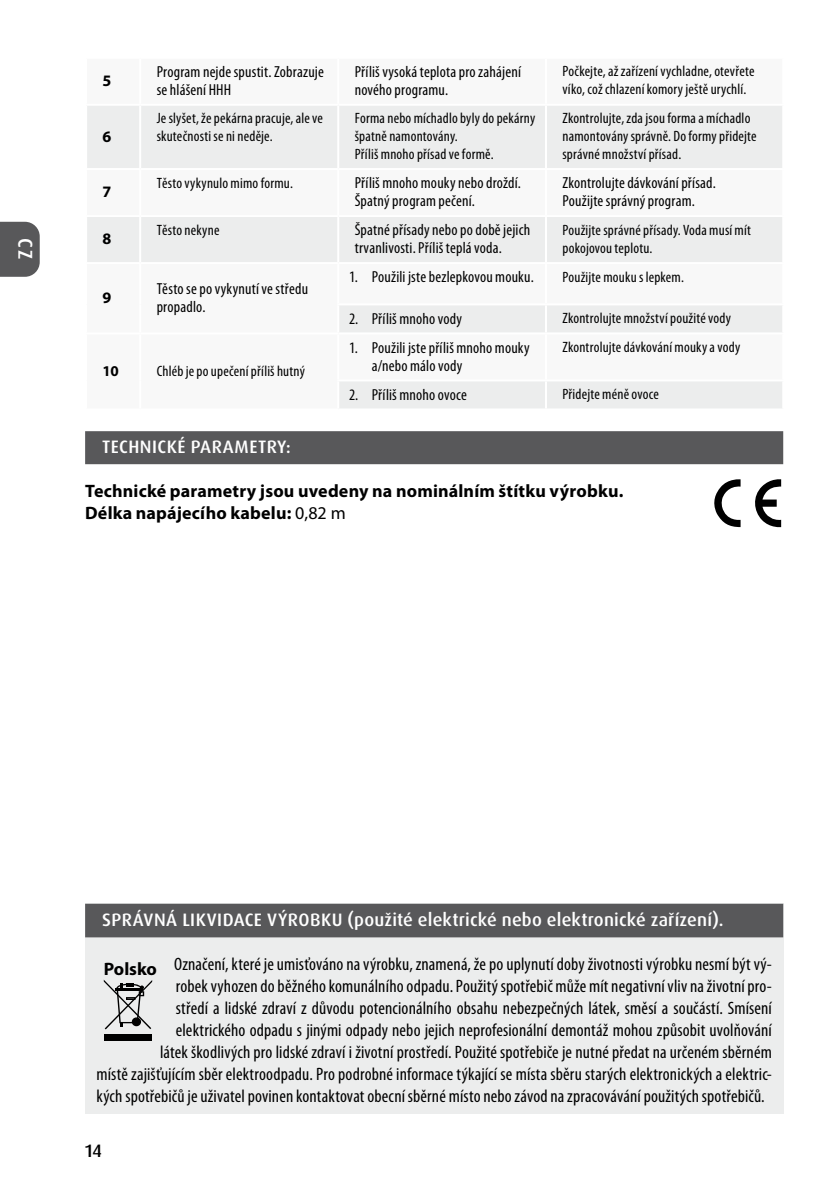
<style>
.page{position:relative;width:840px;height:1191px;background:#fff}
.page>*{position:absolute;margin:0;border:0;box-sizing:border-box;transform-origin:0 0}
.t1{font:500 20px "Dax Pro";color:#fff}
.t2{font:condensed 18px "Myriad Pro";letter-spacing:.01em;color:#000}
.t3{font:500 18px "Dax Pro";letter-spacing:.015em;color:#fff}
.t4{font:700 18px/22px "Myriad Pro";letter-spacing:.01em;color:#000}
.t5{font:500 18px "Dax Pro";color:#000}
.t6{font:condensed 16px/18px "Myriad Pro";letter-spacing:.01em;color:#000}
.t7{font:700 16px "Myriad Pro";color:#000}
.t8{font:condensed 15px/18px "Myriad Pro";letter-spacing:.015em;color:#000}
.t9{font:700 15px "Myriad Pro";color:#000}
.s1{font-weight:400}
.s2{font-weight:700;font-stretch:normal}
</style>
<div class="page">
<svg style="left:0;top:222px;width:40px;height:55px;background:#606062"></svg>
<div style="left:85px;top:431px;width:697px;height:33px;background:#58585a"></div>
<svg style="left:87px;top:106px;width:694px;height:302px"></svg>
<hr style="left:139px;top:106px;width:2px;height:62px;background:#fff">
<hr style="left:337px;top:106px;width:2px;height:62px;background:#fff">
<hr style="left:544px;top:106px;width:2px;height:62px;background:#fff">
<hr style="left:85px;top:168px;width:55px;height:2px;background:#fff">
<hr style="left:140px;top:168px;width:198px;height:2px;background:#fff">
<hr style="left:139px;top:170px;width:2px;height:45px;background:#fff">
<hr style="left:338px;top:168px;width:207px;height:2px;background:#fff">
<hr style="left:337px;top:170px;width:2px;height:45px;background:#fff">
<hr style="left:545px;top:168px;width:238px;height:2px;background:#fff">
<hr style="left:544px;top:170px;width:2px;height:45px;background:#fff">
<hr style="left:85px;top:215px;width:55px;height:2px;background:#fff">
<hr style="left:140px;top:215px;width:198px;height:2px;background:#fff">
<hr style="left:139px;top:217px;width:2px;height:45px;background:#fff">
<hr style="left:338px;top:215px;width:207px;height:2px;background:#fff">
<hr style="left:337px;top:217px;width:2px;height:45px;background:#fff">
<hr style="left:545px;top:215px;width:238px;height:2px;background:#fff">
<hr style="left:544px;top:217px;width:2px;height:45px;background:#fff">
<hr style="left:85px;top:262px;width:55px;height:2px;background:#fff">
<hr style="left:140px;top:262px;width:198px;height:2px;background:#fff">
<hr style="left:139px;top:264px;width:2px;height:40px;background:#fff">
<hr style="left:139px;top:304px;width:2px;height:28px;background:#fff">
<hr style="left:338px;top:262px;width:207px;height:2px;background:#fff">
<hr style="left:337px;top:264px;width:2px;height:39px;background:#fff">
<hr style="left:545px;top:262px;width:238px;height:2px;background:#fff">
<hr style="left:544px;top:264px;width:2px;height:39px;background:#fff">
<hr style="left:337px;top:303px;width:208px;height:2px;background:#fff">
<hr style="left:337px;top:305px;width:2px;height:27px;background:#fff">
<hr style="left:545px;top:303px;width:238px;height:2px;background:#fff">
<hr style="left:544px;top:305px;width:2px;height:27px;background:#fff">
<hr style="left:85px;top:332px;width:55px;height:2px;background:#fff">
<hr style="left:140px;top:332px;width:198px;height:2px;background:#fff">
<hr style="left:139px;top:334px;width:2px;height:46px;background:#fff">
<hr style="left:139px;top:380px;width:2px;height:28px;background:#fff">
<hr style="left:338px;top:332px;width:207px;height:2px;background:#fff">
<hr style="left:337px;top:334px;width:2px;height:45px;background:#fff">
<hr style="left:545px;top:332px;width:238px;height:2px;background:#fff">
<hr style="left:544px;top:334px;width:2px;height:45px;background:#fff">
<hr style="left:337px;top:379px;width:208px;height:2px;background:#fff">
<hr style="left:337px;top:381px;width:2px;height:27px;background:#fff">
<hr style="left:545px;top:379px;width:238px;height:2px;background:#fff">
<hr style="left:544px;top:381px;width:2px;height:27px;background:#fff">
<svg style="left:714px;top:479px;width:26px;height:48px"></svg>
<svg style="left:755px;top:479px;width:25px;height:48px"></svg>
<div style="left:85px;top:903px;width:697px;height:210px;background:#eceded"></div>
<div style="left:85px;top:903px;width:697px;height:34px;background:#58585a"></div>
<svg style="left:104px;top:980px;width:48px;height:49px"></svg>
<div style="left:104px;top:1033px;width:48px;height:7px;background:#000"></div>
<p class="t1" style="left:38px;top:237px;width:23px;rotate:90deg">CZ</p>
<p class="t7" style="left:103px;top:72px;width:10px">5</p>
<p class="t6" style="left:157px;top:63px;width:168px">Program nejde spustit. Zobrazuje se hlášení HHH</p>
<p class="t6" style="left:354px;top:63px;width:168px">Příliš vysoká teplota pro zahájení nového programu.</p>
<p class="t8" style="left:562px;top:63px;width:193px">Počkejte, až zařízení vychladne, otevřete víko, což chlazení komory ještě urychlí.</p>
<p class="t7" style="left:103px;top:127px;width:10px">6</p>
<p class="t8" style="left:157px;top:110px;width:168px">Je slyšet, že pekárna pracuje, ale ve skutečnosti se ni neděje.</p>
<p class="t8" style="left:354px;top:110px;width:182px">Forma nebo míchadlo byly do pekárny špatně namontovány.<br>Příliš mnoho přísad ve formě.</p>
<p class="t8" style="left:562px;top:110px;width:195px">Zkontrolujte, zda jsou forma a míchadlo namontovány správně. Do formy přidejte správné množství přísad.</p>
<p class="t7" style="left:103px;top:183px;width:10px">7</p>
<p class="t7" style="left:103px;top:230px;width:10px">8</p>
<p class="t8" style="left:157px;top:174px;width:138px">Těsto vykynulo mimo formu.</p>
<p class="t6" style="left:354px;top:174px;width:168px">Příliš mnoho mouky nebo droždí.<br>Špatný program pečení.</p>
<p class="t6" style="left:562px;top:174px;width:155px">Zkontrolujte dávkování přísad.<br>Použijte správný program.</p>
<p class="t8" style="left:157px;top:221px;width:64px">Těsto nekyne</p>
<p class="t6" style="left:354px;top:221px;width:177px">Špatné přísady nebo po době jejich trvanlivosti. Příliš teplá voda.</p>
<p class="t8" style="left:562px;top:221px;width:190px">Použijte správné přísady. Voda musí mít pokojovou teplotu.</p>
<p class="t7" style="left:103px;top:289px;width:10px">9</p>
<p class="t6" style="left:157px;top:280px;width:153px">Těsto se po vykynutí ve středu propadlo.</p>
<p class="t9" style="left:103px;top:362px;width:18px">10</p>
<p class="t8" style="left:157px;top:362px;width:150px">Chléb je po upečení příliš hutný</p>
<p class="t6" style="left:349px;top:268px;width:186px">1. Použili jste bezlepkovou mouku.</p>
<p class="t8" style="left:562px;top:268px;width:123px">Použijte mouku s lepkem.</p>
<p class="t6" style="left:349px;top:310px;width:114px">2. Příliš mnoho vody</p>
<p class="t8" style="left:562px;top:309px;width:170px">Zkontrolujte množství použité vody</p>
<p class="t6" style="left:371px;top:339px;width:159px;text-indent:-23px">1. Použili jste příliš mnoho mouky a/nebo málo vody</p>
<p class="t8" style="left:562px;top:338px;width:179px">Zkontrolujte dávkování mouky a vody</p>
<p class="t6" style="left:349px;top:386px;width:119px">2. Příliš mnoho ovoce</p>
<p class="t8" style="left:562px;top:385px;width:98px">Přidejte méně ovoce</p>
<p class="t3" style="left:102px;top:435px;width:190px">TECHNICKÉ PARAMETRY:</p>
<p class="t4" style="left:85px;top:480px;width:539px">Technické parametry jsou uvedeny na nominálním štítku výrobku.<br>Délka napájecího kabelu: <span class="s1">0,82 m</span></p>
<p class="t3" style="left:102px;top:908px;width:622px">SPRÁVNÁ LIKVIDACE VÝROBKU (použité elektrické nebo elektronické zařízení).</p>
<p class="t2" style="left:104px;top:954px;width:669px"><span class="s2">Polsko</span> Označení, které je umisťováno na výrobku, znamená, že po uplynutí doby životnosti výrobku nesmí být vý-</p>
<p class="t2" style="left:176px;top:976px;width:597px">robek vyhozen do běžného komunálního odpadu. Použitý spotřebič může mít negativní vliv na životní pro-</p>
<p class="t2" style="left:176px;top:998px;width:597px">středí a lidské zdraví z důvodu potencionálního obsahu nebezpečných látek, směsí a součástí. Smísení</p>
<p class="t2" style="left:176px;top:1020px;width:597px">elektrického odpadu s jinými odpady nebo jejich neprofesionální demontáž mohou způsobit uvolňování</p>
<p class="t2" style="left:160px;top:1042px;width:613px">látek škodlivých pro lidské zdraví i životní prostředí. Použité spotřebiče je nutné předat na určeném sběrném</p>
<p class="t2" style="left:96px;top:1064px;width:676px">místě zajišťujícím sběr elektroodpadu. Pro podrobné informace týkající se místa sběru starých elektronických a elektric-</p>
<p class="t2" style="left:96px;top:1086px;width:669px">kých spotřebičů je uživatel povinen kontaktovat obecní sběrné místo nebo závod na zpracovávání použitých spotřebičů.</p>
<p class="t5" style="left:85px;top:1139px;width:18px">14</p>
</div>
